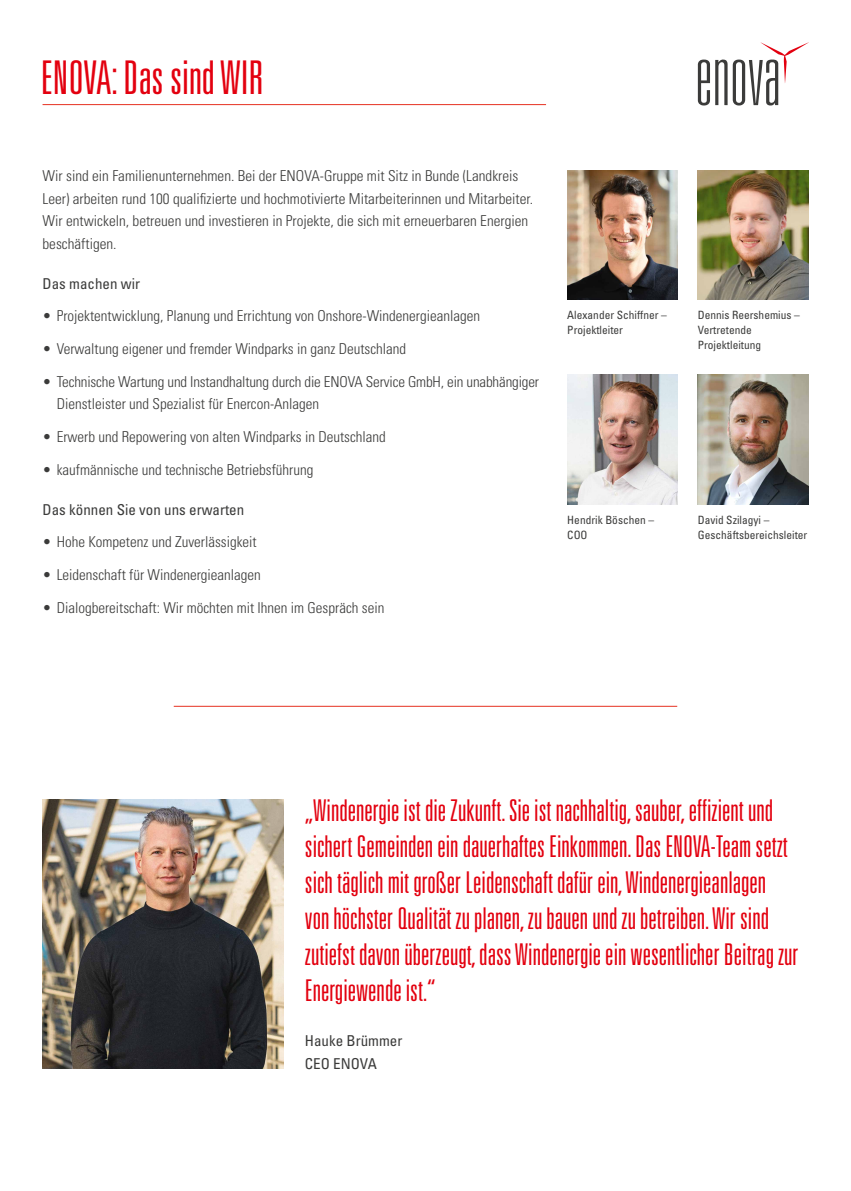
<style>
.page{position:relative;width:851px;height:1191px;background:#fff}
.page>*{position:absolute;margin:0;border:0;box-sizing:border-box;transform-origin:0 0}
.t1{font:300 ultra-condensed 46.5px "Univers LT Std";color:#e3000f}
.t2{font:300 ultra-condensed 30px/36px "Univers LT Std";color:#e3000f}
.t3{font:300 condensed 15px/22.5px "Univers LT Std";color:#3b3b3a}
.t4{font:condensed 15px/22.5px "Univers LT Std";color:#3b3b3a}
.t5{font:condensed 11.4px/15px "Univers LT Std";color:#3b3b3a}
</style>
<div class="page">
<svg style="left:697px;top:42px;width:111px;height:63px"></svg>
<div style="left:794px;top:67px;width:25px;height:47px;background:#fff"></div>
<img style="left:567px;top:170px;width:110px;height:129px">
<img style="left:43px;top:799px;width:240px;height:270px">
<img style="left:567px;top:375px;width:110px;height:129px">
<img style="left:697px;top:375px;width:111px;height:129px">
<img style="left:697px;top:170px;width:111px;height:129px">
<hr style="left:43px;top:104px;width:503px;height:1px;background:#e63121">
<hr style="left:174px;top:706px;width:503px;height:1px;background:#e63121">
<h1 class="t1" style="left:41px;top:53px;width:225px">ENOVA: Das sind WIR</h1>
<p class="t3" style="left:43px;top:164px;width:492px">Wir sind ein Familienunternehmen. Bei der ENOVA-Gruppe mit Sitz in Bunde (Landkreis Leer) arbeiten rund 100 qualifizierte und hochmotivierte Mitarbeiterinnen und Mitarbeiter.<br>Wir entwickeln, betreuen und investieren in Projekte, die sich mit erneuerbaren Energien beschäftigen.</p>
<p class="t4" style="left:43px;top:272px;width:99px">Das machen wir</p>
<p class="t3" style="left:43px;top:304px;width:439px">• Projektentwicklung, Planung und Errichtung von Onshore-Windenergieanlagen</p>
<p class="t3" style="left:43px;top:337px;width:365px">• Verwaltung eigener und fremder Windparks in ganz Deutschland</p>
<p class="t3" style="left:57px;top:370px;width:483px;text-indent:-14px">• Technische Wartung und Instandhaltung durch die ENOVA Service GmbH, ein unabhängiger<br>Dienstleister und Spezialist für Enercon-Anlagen</p>
<p class="t3" style="left:43px;top:425px;width:345px">• Erwerb und Repowering von alten Windparks in Deutschland</p>
<p class="t3" style="left:43px;top:458px;width:272px">• kaufmännische und technische Betriebsführung</p>
<p class="t4" style="left:43px;top:498px;width:203px">Das können Sie von uns erwarten</p>
<p class="t3" style="left:43px;top:530px;width:216px">• Hohe Kompetenz und Zuverlässigkeit</p>
<p class="t3" style="left:43px;top:563px;width:220px">• Leidenschaft für Windenergieanlagen</p>
<p class="t3" style="left:43px;top:596px;width:343px">• Dialogbereitschaft: Wir möchten mit Ihnen im Gespräch sein</p>
<p class="t5" style="left:567px;top:307px;width:101px">Alexander Schiffner –<br>Projektleiter</p>
<p class="t5" style="left:567px;top:512px;width:88px">Hendrik Böschen –<br>COO</p>
<p class="t5" style="left:697px;top:307px;width:103px">Dennis Reershemius –<br>Vertretende<br>Projektleitung</p>
<p class="t5" style="left:697px;top:512px;width:111px">David Szilagyi –<br>Geschäftsbereichsleiter</p>
<p class="t2" style="left:305px;top:792px;width:495px">„Windenergie ist die Zukunft. Sie ist nachhaltig, sauber, effizient und sichert Gemeinden ein dauerhaftes Einkommen. Das ENOVA-Team setzt sich täglich mit großer Leidenschaft dafür ein, Windenergieanlagen<br>von höchster Qualität zu planen, zu bauen und zu betreiben. Wir sind zutiefst davon überzeugt, dass Windenergie ein wesentlicher Beitrag zur Energiewende ist.“</p>
<p class="t4" style="left:305px;top:1029px;width:99px">Hauke Brümmer<br>CEO ENOVA</p>
</div>
